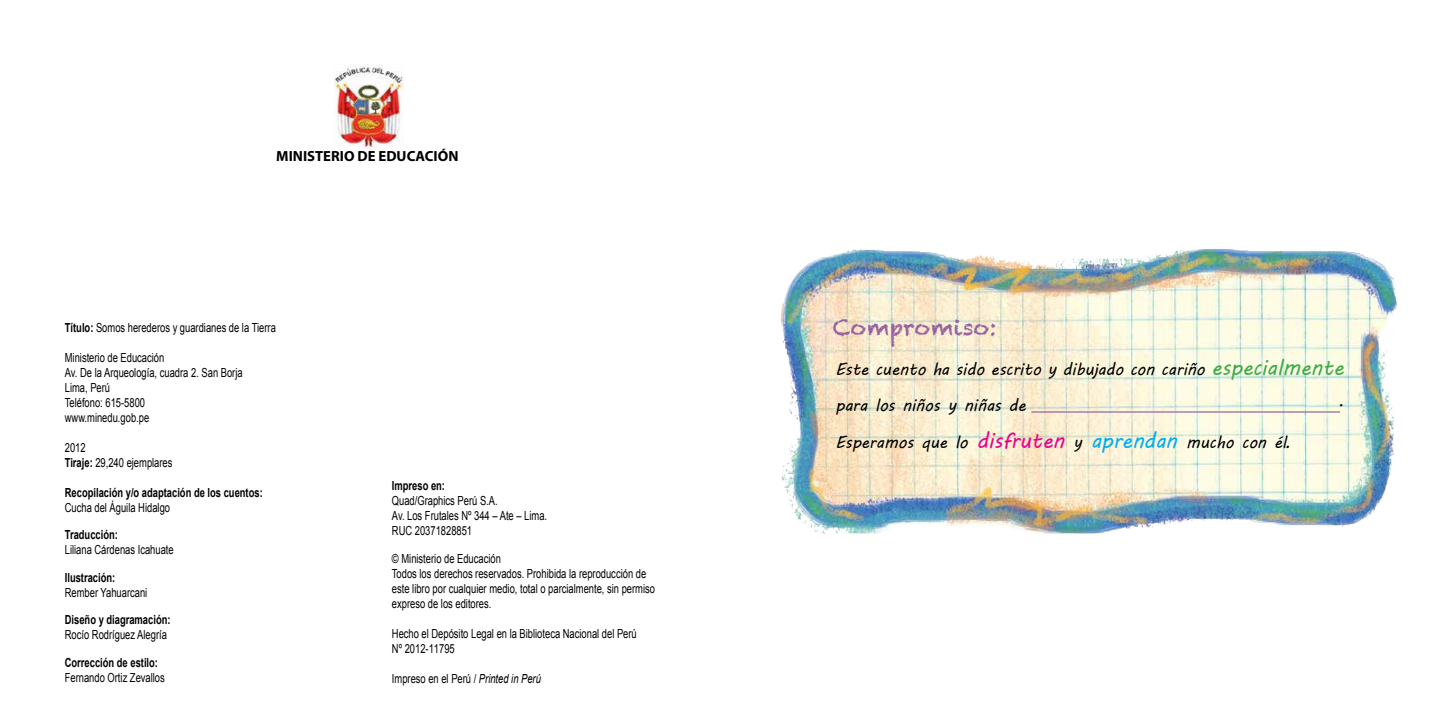
<style>
.page{position:relative;width:1453px;height:727px;background:#fff}
.page>*{position:absolute;margin:0;border:0;box-sizing:border-box;transform-origin:0 0}
.t1{font:22.12px "Chalkduster";color:#97629e}
.t2{font:17.12px/36.8px "MV Boli";color:#000;scale:.95 1}
.t3{font:700 14.75px "Myriad Pro";color:#000}
.t4{font:12.5px/15px "Arial";color:#000;scale:.75 1}
.t5{font:700 12.5px "Arial";color:#000;scale:.75 1}
.s1{font-weight:700}
.s2{font-style:italic}
.s3{font-size:22.12px;color:#3eab47}
.s4{font-size:22.12px;color:#ec008c}
.s5{font-size:22.12px;color:#00aeef}
</style>
<div class="page">
<img style="left:781px;top:249px;width:617px;height:285px">
<hr style="left:1031px;top:411px;width:309px;height:1px;background:#97629e">
<img style="left:334px;top:65px;width:69px;height:82px">
<p class="t3" style="left:276px;top:146px;width:184px">MINISTERIO DE EDUCACIÓN</p>
<p class="t4" style="left:65px;top:320px;width:283px"><span class="s1">Título:</span> Somos herederos y guardianes de la Tierra</p>
<p class="t4" style="left:65px;top:350px;width:239px">Ministerio de Educación<br>Av. De la Arqueología, cuadra 2. San Borja<br>Lima, Perú<br>Teléfono: 615-5800<br>www.minedu.gob.pe</p>
<p class="t4" style="left:65px;top:440px;width:145px">2012<br><span class="s1">Tiraje:</span> 29,240 ejemplares</p>
<p class="t5" style="left:65px;top:484px;width:265px">Recopilación y/o adaptación de los cuentos:</p>
<p class="t4" style="left:65px;top:500px;width:142px">Cucha del Águila Hidalgo</p>
<p class="t5" style="left:65px;top:526px;width:72px">Traducción:</p>
<p class="t4" style="left:65px;top:542px;width:147px">Liliana Cárdenas Icahuate</p>
<p class="t5" style="left:65px;top:569px;width:69px">Ilustración:</p>
<p class="t4" style="left:65px;top:585px;width:112px">Rember Yahuarcani</p>
<p class="t5" style="left:65px;top:611px;width:143px">Diseño y diagramación:</p>
<p class="t4" style="left:65px;top:627px;width:138px">Rocío Rodríguez Alegría</p>
<p class="t5" style="left:65px;top:654px;width:126px">Corrección de estilo:</p>
<p class="t4" style="left:65px;top:670px;width:135px">Fernando Ortiz Zevallos</p>
<p class="t5" style="left:392px;top:477px;width:72px">Impreso en:</p>
<p class="t4" style="left:392px;top:493px;width:208px">Quad/Graphics Perú S.A.<br>Av. Los Frutales Nº 344 – Ate – Lima.<br>RUC 20371828851</p>
<p class="t4" style="left:392px;top:551px;width:352px">© Ministerio de Educación<br>Todos los derechos reservados. Prohibida la reproducción de este libro por cualquier medio, total o parcialmente, sin permiso expreso de los editores.</p>
<p class="t4" style="left:392px;top:626px;width:328px">Hecho el Depósito Legal en la Biblioteca Nacional del Perú<br>Nº 2012-11795</p>
<p class="t4" style="left:392px;top:671px;width:200px">Impreso en el Perú / <span class="s2">Printed in Perú</span></p>
<h1 class="t1" style="left:833px;top:314px;width:165px">Compromiso:</h1>
<h2 class="t2" style="left:835px;top:350px;width:536px">Este cuento ha sido escrito y dibujado con cariño <span class="s3">especialmente </span>para los niños y niñas de</h2>
<h2 class="t2" style="left:1337px;top:386px;width:8px">.</h2>
<h2 class="t2" style="left:835px;top:423px;width:476px">Esperamos que lo <span class="s4">disfruten</span> y <span class="s5">aprendan</span> mucho con él</h2>
</div>
